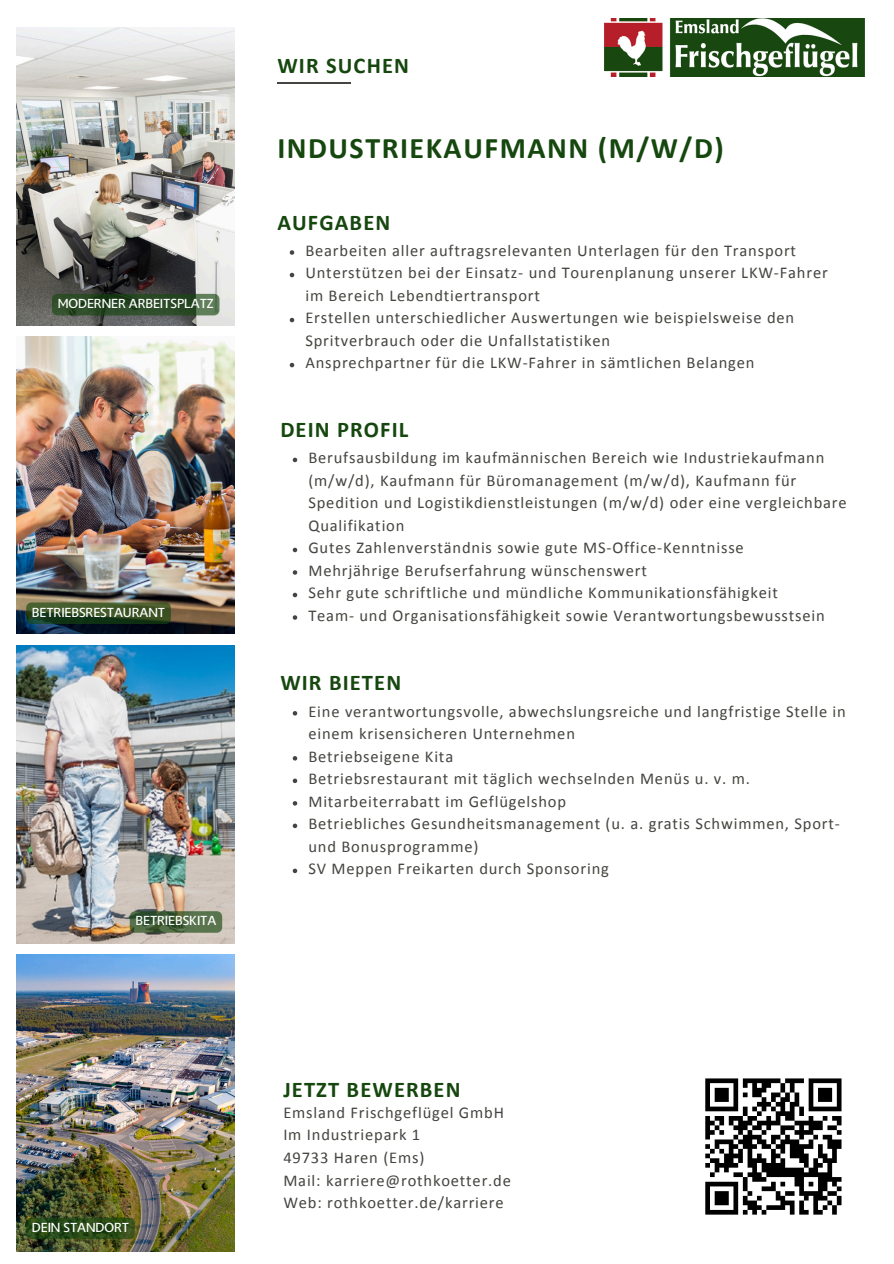
<style>
.page{position:relative;width:894px;height:1264px;background:#fff}
.page>*{position:absolute;margin:0;border:0;box-sizing:border-box;transform-origin:0 0}
.t1{font:700 30px "Calibri";letter-spacing:.05em;color:#16470f}
.t2{font:700 22.5px "Calibri";letter-spacing:.05em;color:#16470f}
.t3{font:16.5px/22.5px "Calibri";letter-spacing:.05em;color:#444440}
.t4{font:14.55px "Slippy";color:#fff}
</style>
<div class="page">
<img style="left:16px;top:27px;width:218px;height:298px">
<img style="left:16px;top:337px;width:218px;height:297px">
<img style="left:16px;top:645px;width:218px;height:298px">
<img style="left:16px;top:954px;width:218px;height:297px">
<hr style="left:277px;top:82px;width:74px;height:2px;background:#444440">
<img style="left:604px;top:18px;width:260px;height:59px">
<svg style="left:705px;top:1078px;width:136px;height:136px"></svg>
<div style="left:26px;top:1217px;width:109px;height:22px;background:#16470f;border-radius:5px;opacity:.64"></div>
<div style="left:130px;top:911px;width:92px;height:21px;background:#16470f;border-radius:5px;opacity:.64"></div>
<div style="left:26px;top:602px;width:145px;height:22px;background:#16470f;border-radius:5px;opacity:.64"></div>
<svg style="left:52px;top:294px;width:167px;height:21px;background:#2f4f2b"></svg>
<svg style="left:292px;top:711px;width:5px;height:4px"></svg>
<svg style="left:292px;top:756px;width:5px;height:4px"></svg>
<svg style="left:292px;top:778px;width:5px;height:5px"></svg>
<svg style="left:292px;top:801px;width:5px;height:4px"></svg>
<svg style="left:292px;top:823px;width:5px;height:5px"></svg>
<svg style="left:292px;top:868px;width:5px;height:5px"></svg>
<svg style="left:290px;top:250px;width:4px;height:5px"></svg>
<svg style="left:290px;top:273px;width:4px;height:4px"></svg>
<svg style="left:290px;top:318px;width:4px;height:4px"></svg>
<svg style="left:290px;top:363px;width:4px;height:4px"></svg>
<svg style="left:292px;top:457px;width:5px;height:5px"></svg>
<svg style="left:292px;top:547px;width:5px;height:5px"></svg>
<svg style="left:292px;top:570px;width:5px;height:4px"></svg>
<svg style="left:292px;top:592px;width:5px;height:5px"></svg>
<svg style="left:292px;top:615px;width:5px;height:4px"></svg>
<p class="t4" style="left:58px;top:296px;width:157px">MODERNER ARBEITSPLATZ</p>
<h2 class="t4" style="left:32px;top:604px;width:135px">BETRIEBSRESTAURANT</h2>
<h1 class="t4" style="left:135px;top:913px;width:82px">BETRIEBSKITA</h1>
<p class="t2" style="left:277px;top:56px;width:133px">WIR SUCHEN</p>
<p class="t1" style="left:277px;top:135px;width:448px">INDUSTRIEKAUFMANN (M/W/D)</p>
<p class="t2" style="left:277px;top:213px;width:114px">AUFGABEN</p>
<p class="t3" style="left:305px;top:240px;width:492px">Bearbeiten aller auftragsrelevanten Unterlagen für den Transport</p>
<h2 class="t3" style="left:305px;top:263px;width:523px">Unterstützen bei der Einsatz- und Tourenplanung unserer LKW-Fahrer im Bereich Lebendtiertransport</h2>
<p class="t3" style="left:305px;top:308px;width:490px">Erstellen unterschiedlicher Auswertungen wie beispielsweise den<br>Spritverbrauch oder die Unfallstatistiken</p>
<p class="t3" style="left:305px;top:353px;width:450px">Ansprechpartner für die LKW-Fahrer in sämtlichen Belangen</p>
<p class="t2" style="left:280px;top:420px;width:129px">DEIN PROFIL</p>
<p class="t3" style="left:308px;top:448px;width:539px">Berufsausbildung im kaufmännischen Bereich wie Industriekaufmann (m/w/d), Kaufmann für Büromanagement (m/w/d), Kaufmann für Spedition und Logistikdienstleistungen (m/w/d) oder eine vergleichbare Qualifikation</p>
<p class="t3" style="left:308px;top:538px;width:437px">Gutes Zahlenverständnis sowie gute MS-Office-Kenntnisse</p>
<p class="t3" style="left:308px;top:560px;width:340px">Mehrjährige Berufserfahrung wünschenswert</p>
<h2 class="t3" style="left:308px;top:583px;width:471px">Sehr gute schriftliche und mündliche Kommunikationsfähigkeit</h2>
<h3 class="t3" style="left:308px;top:605px;width:518px">Team- und Organisationsfähigkeit sowie Verantwortungsbewusstsein</h3>
<p class="t2" style="left:280px;top:673px;width:122px">WIR BIETEN</p>
<p class="t3" style="left:308px;top:701px;width:539px">Eine verantwortungsvolle, abwechslungsreiche und langfristige Stelle in einem krisensicheren Unternehmen</p>
<p class="t3" style="left:308px;top:746px;width:146px">Betriebseigene Kita</p>
<h2 class="t3" style="left:308px;top:768px;width:443px">Betriebsrestaurant mit täglich wechselnden Menüs u. v. m.</h2>
<p class="t3" style="left:308px;top:791px;width:259px">Mitarbeiterrabatt im Geflügelshop</p>
<p class="t3" style="left:308px;top:813px;width:532px">Betriebliches Gesundheitsmanagement (u. a. gratis Schwimmen, Sport&shy;und Bonusprogramme)</p>
<p class="t3" style="left:308px;top:858px;width:302px">SV Meppen Freikarten durch Sponsoring</p>
<h2 class="t4" style="left:32px;top:1219px;width:98px">DEIN STANDORT</h2>
<p class="t2" style="left:283px;top:1080px;width:179px">JETZT BEWERBEN</p>
<p class="t3" style="left:283px;top:1102px;width:229px">Emsland Frischgeflügel GmbH<br>Im Industriepark 1<br>49733 Haren (Ems)<br>Mail: karriere@rothkoetter.de<br>Web: rothkoetter.de/karriere</p>
</div>
